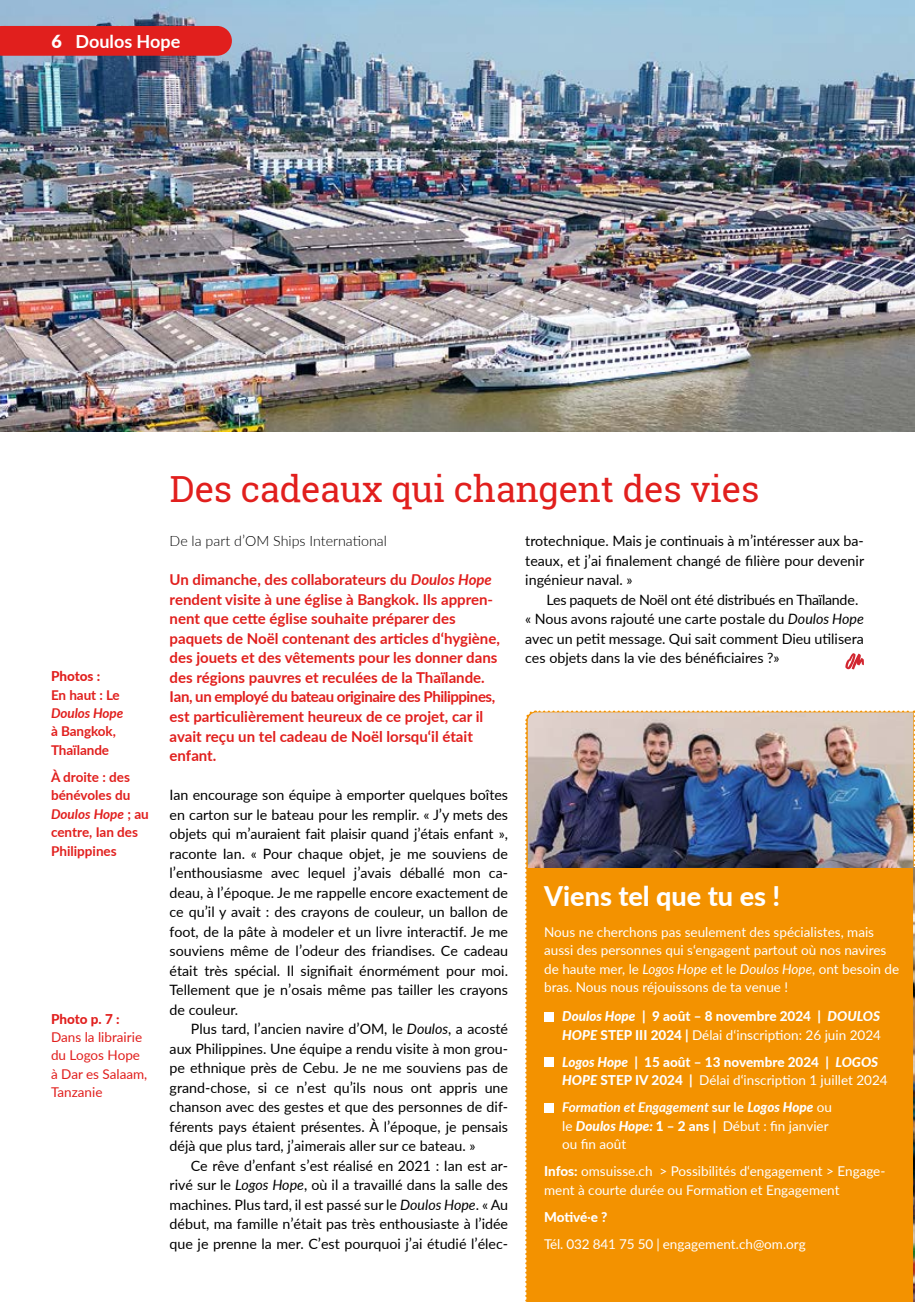
<style>
.page{position:relative;width:915px;height:1302px;background:#fff}
.page>*{position:absolute;margin:0;border:0;box-sizing:border-box;transform-origin:0 0}
.t1{font:36px "Roboto Slab";letter-spacing:-.005em;color:#e11f1d}
.t2{font:800 27px "Lato";color:#fff}
.t3{font:700 18px "Lato";color:#fff}
.t4{font:700 15px/19.5px "Lato";color:#e11f1d}
.t5{font:14.25px/19.5px "Lato";color:#000;text-align:justify}
.t6{font:300 14.25px "Lato";color:#000}
.t7{font:13.5px/18.5px "Lato";color:#fff}
.t8{font:800 13.5px/18.5px "Lato";color:#fff}
.t9{font:700 13.5px/18.5px "Lato";color:#e11f1d}
.t10{font:13.5px/18.5px "Lato";color:#e11f1d}
.t11{font:800 13.5px "Lato";color:#e11f1d}
.t12{font:italic 700 13.5px "Lato";letter-spacing:-.005em;color:#e11f1d}
.s1{font-weight:900}
.s2{font-style:italic}
.s3{font-size:15px}
.s4{font-weight:400}
.s5{font-weight:700;font-style:italic}
.s6{font-weight:700}
.s7{font-weight:800;font-style:italic}
.s8{font-weight:800}
</style>
<div class="page">
<img style="left:0;top:0;width:914px;height:432px">
<div style="left:525px;top:710px;width:389px;height:592px;background:#f39200"></div>
<img style="left:527px;top:712px;width:386px;height:155px">
<svg style="left:845px;top:653px;width:18px;height:16px"></svg>
<div style="left:0;top:26px;width:232px;height:30px;background:#e11f1d"></div>
<div style="left:544px;top:1012px;width:9px;height:9px;background:#fff"></div>
<div style="left:544px;top:1057px;width:9px;height:9px;background:#fff"></div>
<div style="left:544px;top:1102px;width:9px;height:10px;background:#fff"></div>
<img style="left:913px;top:867px;width:1px;height:434px">
<p class="t3" style="left:51px;top:28px;width:130px"><span class="s1">6</span> Doulos Hope</p>
<p class="t11" style="left:51px;top:666px;width:51px">Photos :</p>
<p class="t9" style="left:51px;top:684px;width:70px">En haut : Le</p>
<p class="t12" style="left:51px;top:703px;width:74px">Doulos Hope</p>
<p class="t9" style="left:51px;top:721px;width:66px">à Bangkok,<br>Thaïlande</p>
<p class="t9" style="left:51px;top:767px;width:99px">À droite : des bénévoles du<br><span class="s2">Doulos Hope</span> ; au centre, Ian des<br>Philippines</p>
<p class="t11" style="left:51px;top:1008px;width:70px">Photo p. 7 :</p>
<p class="t10" style="left:51px;top:1027px;width:98px">Dans la librairie du Logos Hope à Dar es Salaam,<br>Tanzanie</p>
<h1 class="t1" style="left:170px;top:464px;width:591px">Des cadeaux qui changent des vies</h1>
<p class="t6" style="left:169px;top:531px;width:219px">De la part d<span class="s3">’</span>OM Ships International</p>
<p class="t4" style="left:169px;top:569px;width:331px">Un dimanche, des collaborateurs du <span class="s2">Doulos Hope </span>rendent visite à une église à Bangkok. Ils appren&shy;nent que cette église souhaite préparer des paquets de Noël contenant des articles d‘hygiène, des jouets et des vêtements pour les donner dans des régions pauvres et reculées de la Thaïlande.<br>Ian, un employé du bateau originaire des Philippines, est particulièrement heureux de ce projet, car il avait reçu un tel cadeau de Noël lorsqu‘il était enfant.</p>
<p class="t5" style="left:169px;top:784px;width:340px">Ian encourage son équipe à emporter quelques boîtes en carton sur le bateau pour les remplir. « J<span class="s3">’</span>y mets des objets qui m<span class="s3">’</span>auraient fait plaisir quand j<span class="s3">’</span>étais enfant », raconte Ian. « Pour chaque objet, je me souviens de l<span class="s3">’</span>enthousiasme avec lequel j<span class="s3">’</span>avais déballé mon ca&shy;deau, à l<span class="s3">’</span>époque. Je me rappelle encore exactement de ce qu<span class="s3">’</span>il y avait : des crayons de couleur, un ballon de foot, de la pâte à modeler et un livre interactif. Je me souviens même de l<span class="s3">’</span>odeur des friandises. Ce cadeau était très spécial. Il signifiait énormément pour moi.<br>Tellement que je n<span class="s3">’</span>osais même pas tailler les crayons de couleur.</p>
<p class="t5" style="left:169px;top:1018px;width:340px;text-indent:21px">Plus tard, l<span class="s3">’</span>ancien navire d<span class="s3">’</span>OM, le <span class="s2">Doulos</span>, a acosté aux Philippines. Une équipe a rendu visite à mon grou&shy;pe ethnique près de Cebu. Je ne me souviens pas de grand-chose, si ce n<span class="s3">’</span>est qu<span class="s3">’</span>ils nous ont appris une chanson avec des gestes et que des personnes de dif&shy;férents pays étaient présentes. À l<span class="s3">’</span>époque, je pensais déjà que plus tard, j<span class="s3">’</span>aimerais aller sur ce bateau. »</p>
<p class="t5" style="left:169px;top:1154px;width:340px;text-indent:21px">Ce rêve d<span class="s3">’</span>enfant s<span class="s3">’</span>est réalisé en 2021 : Ian est ar&shy;rivé sur le <span class="s2">Logos Hope</span>, où il a travaillé dans la salle des machines. Plus tard, il est passé sur le <span class="s2">Doulos Hope</span>. « Au début, ma famille n<span class="s3">’</span>était pas très enthousiaste à l<span class="s3">’</span>idée que je prenne la mer. C<span class="s3">’</span>est pourquoi j<span class="s3">’</span>ai étudié l<span class="s3">’</span>élec-</p>
<p class="t5" style="left:525px;top:530px;width:340px">trotechnique. Mais je continuais à m<span class="s3">’</span>intéresser aux ba&shy;teaux, et j<span class="s3">’</span>ai finalement changé de filière pour devenir ingénieur naval. »</p>
<p class="t5" style="left:525px;top:589px;width:340px;text-align:left;text-indent:21px">Les paquets de Noël ont été distribués en Thaïlande. « Nous avons rajouté une carte postale du <span class="s2">Doulos Hope </span>avec un petit message. Qui sait comment Dieu utilisera ces objets dans la vie des bénéficiaires ?»</p>
<h2 class="t2" style="left:544px;top:875px;width:237px">Viens tel que tu es !</h2>
<p class="t7" style="left:544px;top:922px;width:356px">Nous ne cherchons pas seulement des spécialistes, mais aussi des personnes qui s‘engagent partout où nos navires de haute mer, le <span class="s2">Logos Hope</span> et le <span class="s2">Doulos Hope</span>, ont besoin de bras. Nous nous réjouissons de ta venue !</p>
<p class="t8" style="left:562px;top:1006px;width:320px"><span class="s2">Doulos Hope</span> | 9 août – 8 novembre 2024 | <span class="s2">DOULOS<br>HOPE</span> STEP III 2024 | <span class="s4">Délai d‘inscription: 26 juin 2024</span></p>
<p class="t8" style="left:562px;top:1051px;width:327px"><span class="s2">Logos Hope</span> | 15 août – 13 novembre 2024 | <span class="s2">LOGOS<br>HOPE</span> STEP IV 2024 | <span class="s4">Délai d‘inscription 1 juillet 2024</span></p>
<p class="t7" style="left:562px;top:1097px;width:271px"><span class="s5">Formation et Engagement</span> <span class="s6">sur le</span> <span class="s7">Logos Hope</span> ou le <span class="s7">Doulos Hope:</span> <span class="s8">1 – 2 ans |</span> Début : fin janvier ou fin août</p>
<p class="t7" style="left:544px;top:1161px;width:343px"><span class="s8">Infos:</span> omsuisse.ch &gt; Possibilités d‘engagement &gt; Engage&shy;ment à courte durée ou Formation et Engagement</p>
<p class="t8" style="left:544px;top:1206px;width:65px">Motivé.e ?</p>
<p class="t7" style="left:544px;top:1233px;width:263px">Tél. 032 841 75 50 | engagement.ch@om.org</p>
</div>
